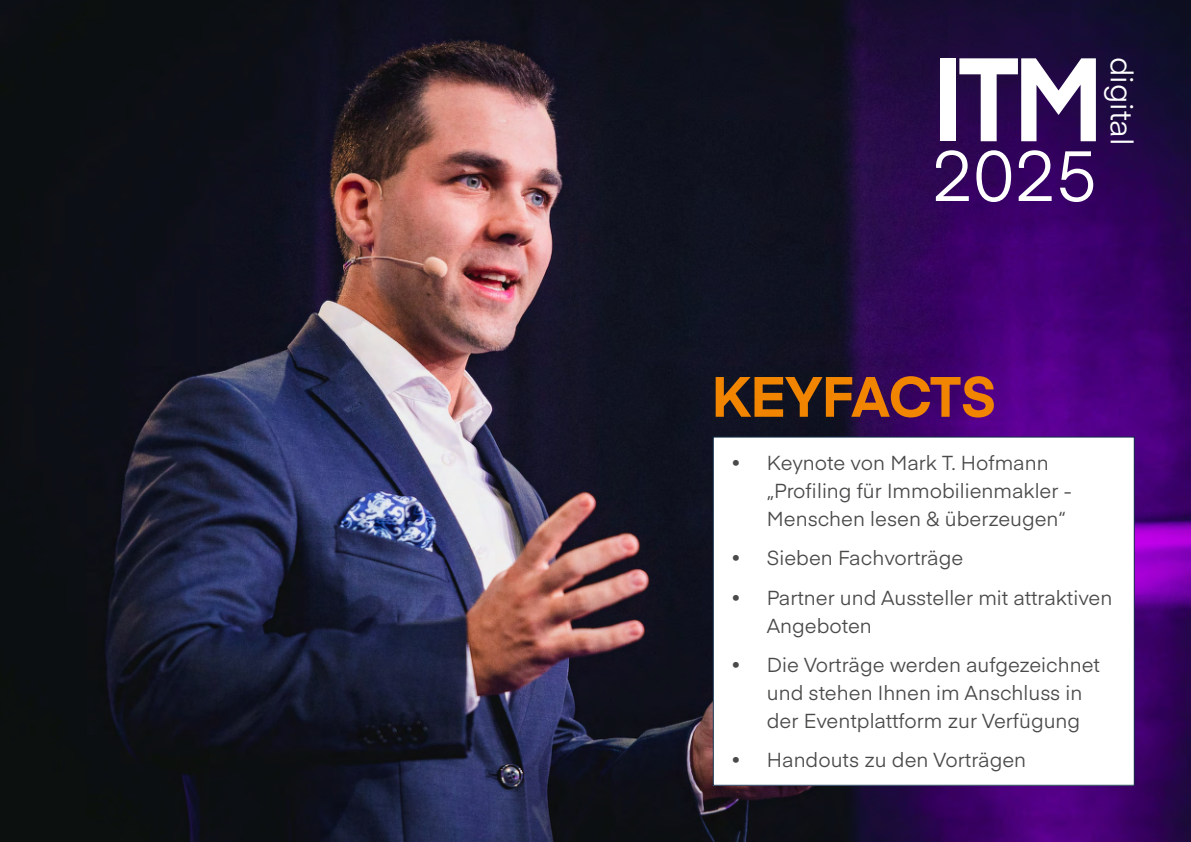
<style>
.page{position:relative;width:1191px;height:842px;background:#fff}
.page>*{position:absolute;margin:0;border:0;box-sizing:border-box;transform-origin:0 0}
.t1{font:700 116.8px "Eina 01";color:#fff;scale:.93 1}
.t2{font:70px "Eina 01";color:#fff}
.t3{font:700 56px "Eina 01";color:#f18500}
.t4{font:30.6px "Eina 01";color:#fff}
.t5{font:20px/28px "Eina 01";color:#4a4a49}
</style>
<div class="page">
<img style="left:0;top:0;width:1191px;height:842px">
<div style="left:713px;top:437px;width:421px;height:348px;background:#fff"></div>
<div style="left:713px;top:437px;width:421px;height:349px;border:1px solid #13304b"></div>
<h1 class="t1" style="left:932px;top:13px;width:186px">ITM</h1>
<h2 class="t2" style="left:932px;top:124px;width:166px">2025</h2>
<h3 class="t4" style="left:1144px;top:57px;width:90px;rotate:90deg">digital</h3>
<h3 class="t3" style="left:711px;top:355px;width:286px">KEYFACTS</h3>
<p class="t5" style="left:767px;top:447px;width:306px;text-indent:-36px">• Keynote von Mark T. Hofmann „Profiling für Immobilienmakler -<br>Menschen lesen &amp; überzeugen“</p>
<p class="t5" style="left:731px;top:543px;width:234px">• Sieben Fachvorträge</p>
<p class="t5" style="left:767px;top:582px;width:347px;text-indent:-36px">• Partner und Aussteller mit attraktiven<br>Angeboten</p>
<p class="t5" style="left:767px;top:649px;width:335px;text-indent:-36px">• Die Vorträge werden aufgezeichnet und stehen Ihnen im Anschluss in der Eventplattform zur Verfügung</p>
<p class="t5" style="left:731px;top:745px;width:297px">• Handouts zu den Vorträgen</p>
</div>
